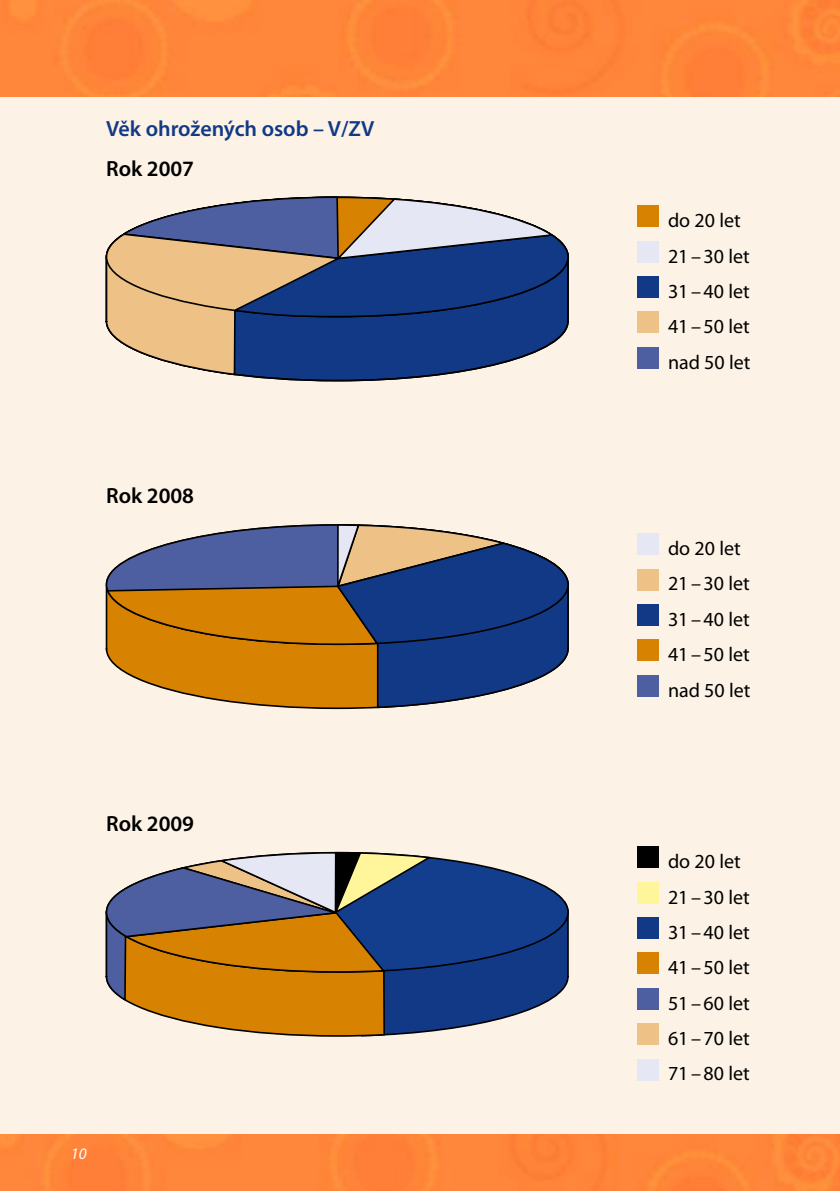
<style>
.page{position:relative;width:840px;height:1191px;background:#fff}
.page>*{position:absolute;margin:0;border:0;box-sizing:border-box;transform-origin:0 0}
.t1{font:600 22px "Myriad Pro";color:#113985}
.t2{font:600 22px "Myriad Pro";color:#000}
.t3{font:20px/35.4px "Myriad Pro";color:#000}
.t4{font:italic 16px "Myriad Pro";color:#fff}
</style>
<div class="page">
<div style="left:0;top:0;width:839px;height:1191px;background:#fcf2e6"></div>
<div style="left:0;top:1134px;width:839px;height:57px;background:#ff863a"></div>
<div style="left:0;top:0;width:839px;height:96px;background:#ff863a"></div>
<svg style="left:242px;top:376px;width:191px;height:6px"></svg>
<svg style="left:105px;top:196px;width:464px;height:180px;background:#757b93"></svg>
<div style="left:636px;top:205px;width:22px;height:22px;background:#d78200"></div>
<div style="left:636px;top:241px;width:22px;height:22px;background:#e6e7f4"></div>
<div style="left:636px;top:276px;width:22px;height:22px;background:#113985"></div>
<div style="left:636px;top:311px;width:22px;height:22px;background:#eec186"></div>
<div style="left:636px;top:347px;width:22px;height:22px;background:#4e5fa1"></div>
<svg style="left:105px;top:524px;width:464px;height:185px;background:#857466"></svg>
<div style="left:636px;top:533px;width:22px;height:22px;background:#e6e7f4"></div>
<div style="left:636px;top:569px;width:22px;height:22px;background:#eec186"></div>
<div style="left:636px;top:603px;width:22px;height:22px;background:#113985"></div>
<div style="left:636px;top:639px;width:22px;height:22px;background:#d78200"></div>
<div style="left:636px;top:675px;width:22px;height:21px;background:#4e5fa1"></div>
<svg style="left:105px;top:851px;width:464px;height:186px;background:#82776e"></svg>
<div style="left:636px;top:846px;width:22px;height:22px;background:#000"></div>
<div style="left:636px;top:882px;width:22px;height:22px;background:#fff59a"></div>
<div style="left:636px;top:916px;width:22px;height:22px;background:#113985"></div>
<div style="left:636px;top:952px;width:22px;height:22px;background:#d78200"></div>
<div style="left:636px;top:988px;width:22px;height:21px;background:#4e5fa1"></div>
<div style="left:636px;top:1023px;width:22px;height:22px;background:#eec186"></div>
<div style="left:636px;top:1059px;width:22px;height:21px;background:#e6e7f4"></div>
<p class="t1" style="left:106px;top:120px;width:269px">Věk ohrožených osob – V/ZV</p>
<p class="t2" style="left:106px;top:160px;width:89px">Rok 2007</p>
<p class="t2" style="left:106px;top:487px;width:89px">Rok 2008</p>
<p class="t2" style="left:106px;top:815px;width:89px">Rok 2009</p>
<p class="t4" style="left:71px;top:1144px;width:17px">10</p>
<p class="t3" style="left:667px;top:205px;width:84px">do 20 let<br>21 – 30 let<br>31 – 40 let<br>41 – 50 let nad 50 let</p>
<p class="t3" style="left:667px;top:533px;width:84px">do 20 let<br>21 – 30 let<br>31 – 40 let<br>41 – 50 let nad 50 let</p>
<p class="t3" style="left:667px;top:846px;width:83px">do 20 let<br>21 – 30 let<br>31 – 40 let<br>41 – 50 let<br>51 – 60 let<br>61 – 70 let<br>71 – 80 let</p>
</div>
